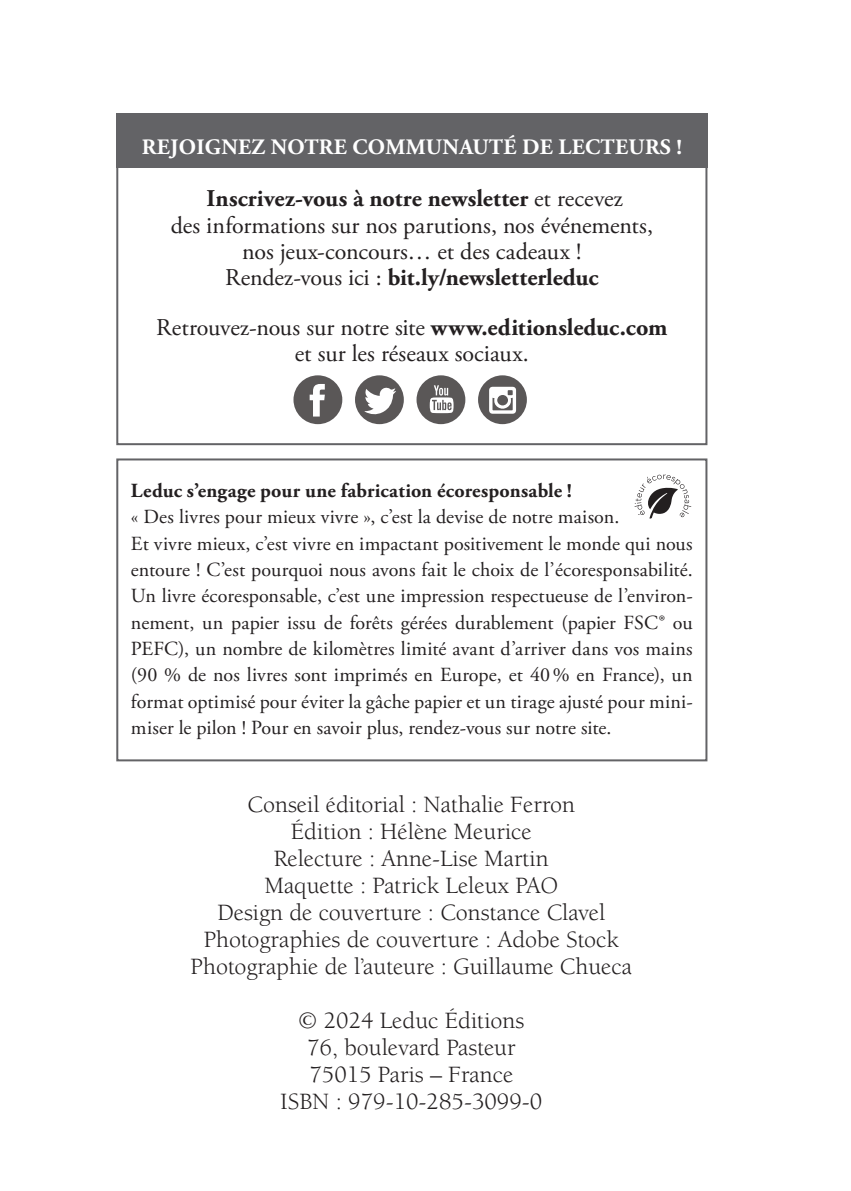
<style>
.page{position:relative;width:851px;height:1191px;background:#fff}
.page>*{position:absolute;margin:0;border:0;box-sizing:border-box;transform-origin:0 0}
.t1{font:24px/27px "Berkeley Pro";color:#231f20;text-align:center}
.t2{font:24px/26.4px "Adobe Garamond Pro";color:#231f20;text-align:center}
.t3{font:700 22px "Adobe Garamond Pro";letter-spacing:.015em;color:#fff}
.t4{font:20px/26.4px "Adobe Garamond Pro";letter-spacing:.005em;color:#231f20}
.t5{font:700 20px "Adobe Garamond Pro";letter-spacing:.015em;color:#231f20}
.s1{font-weight:700}
</style>
<div class="page">
<div style="left:116px;top:113px;width:591px;height:55px;background:#636366"></div>
<div style="left:116px;top:117px;width:591px;height:328px;border:2px solid #636366"></div>
<div style="left:293px;top:375px;width:49px;height:49px;background:#5a5757;border-radius:50%"></div>
<svg style="left:309px;top:384px;width:16px;height:32px"></svg>
<svg style="left:355px;top:375px;width:49px;height:49px"></svg>
<svg style="left:416px;top:375px;width:49px;height:49px"></svg>
<svg style="left:429px;top:385px;width:24px;height:28px"></svg>
<svg style="left:478px;top:375px;width:49px;height:49px"></svg>
<svg style="left:364px;top:387px;width:32px;height:28px"></svg>
<svg style="left:489px;top:387px;width:27px;height:27px"></svg>
<div style="left:116px;top:458px;width:591px;height:303px;border:2px solid #636366"></div>
<svg style="left:634px;top:474px;width:57px;height:44px"></svg>
<p class="t3" style="left:142px;top:134px;width:541px">REJOIGNEZ NOTRE COMMUNAUTÉ DE LECTEURS !</p>
<p class="t2" style="left:171px;top:186px;width:484px"><span class="s1">Inscrivez-vous à notre newsletter</span> et recevez<br>des informations sur nos parutions, nos événements, nos jeux-concours… et des cadeaux !<br>Rendez-vous ici : <span class="s1">bit.ly/newsletterleduc</span></p>
<p class="t2" style="left:156px;top:314px;width:512px">Retrouvez-nous sur notre site <span class="s1">www.editionsleduc.com </span>et sur les réseaux sociaux.</p>
<p class="t5" style="left:131px;top:479px;width:442px">Leduc s’engage pour une fabrication écoresponsable !</p>
<p class="t4" style="left:131px;top:504px;width:563px">« Des livres pour mieux vivre », c’est la devise de notre maison.<br>Et vivre mieux, c’est vivre en impactant positivement le monde qui nous entoure ! C’est pourquoi nous avons fait le choix de l’écoresponsabilité.<br>Un livre écoresponsable, c’est une impression respectueuse de l’environ&shy;nement, un papier issu de forêts gérées durablement (papier FSC® ou PEFC), un nombre de kilomètres limité avant d’arriver dans vos mains (90 % de nos livres sont imprimés en Europe, et 40% en France), un format optimisé pour éviter la gâche papier et un tirage ajusté pour mini&shy;miser le pilon ! Pour en savoir plus, rendez-vous sur notre site.</p>
<p class="t1" style="left:191px;top:791px;width:443px">Conseil éditorial : Nathalie Ferron<br>Édition : Hélène Meurice<br>Relecture : Anne-Lise Martin<br>Maquette : Patrick Leleux PAO<br>Design de couverture : Constance Clavel Photographies de couverture : Adobe Stock Photographie de l’auteure : Guillaume Chueca</p>
<p class="t1" style="left:280px;top:1007px;width:263px">© 2024 Leduc Éditions<br>76, boulevard Pasteur<br>75015 Paris – France<br>ISBN : 979-10-285-3099-0</p>
</div>
